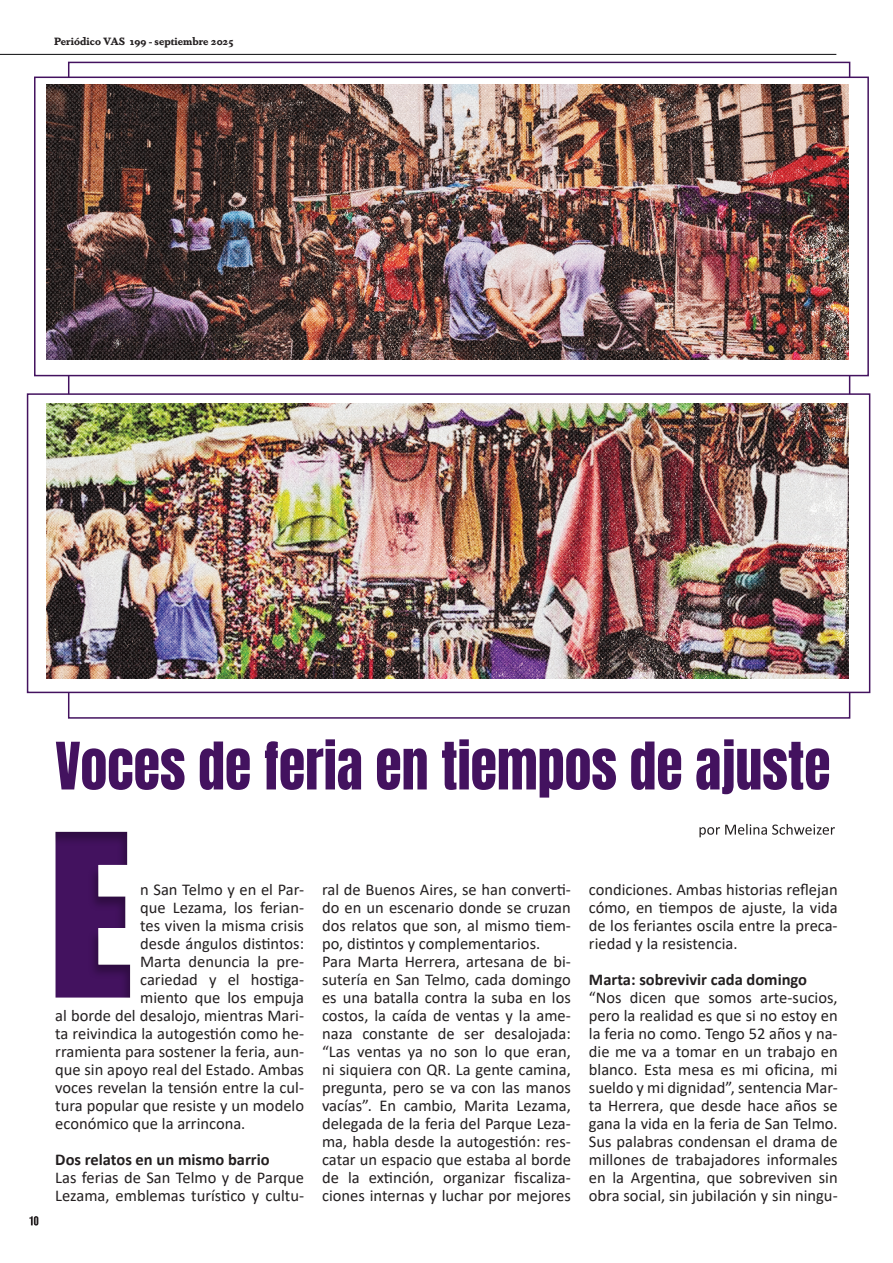
<style>
.page{position:relative;width:893px;height:1263px;background:#fff}
.page>*{position:absolute;margin:0;border:0;box-sizing:border-box;transform-origin:0 0}
.t1{font:210px "Impact";color:#43125f}
.t2{font:55.5px "Anton";color:#43125f}
.t3{font:16.5px/18px "Calibri";color:#231f20}
.t4{font:700 16.5px "Calibri";color:#231f20}
.t5{font:700 10.5px "Dapifer";color:#231f20}
</style>
<div class="page">
<hr style="left:0;top:54px;width:836px;height:1px;background:#09080b">
<div style="left:34px;top:77px;width:835px;height:299px;background:#fff;border:2px solid #43125f"></div>
<svg style="left:29px;top:1216px;width:9px;height:9px"></svg>
<svg style="left:699px;top:824px;width:136px;height:13px"></svg>
<div style="left:27px;top:393px;width:843px;height:300px;background:#fff;border:2px solid #43125f"></div>
<img style="left:47px;top:84px;width:802px;height:276px">
<img style="left:47px;top:403px;width:802px;height:276px">
<p class="t5" style="left:54px;top:34px;width:181px">Periódico VAS 199 - septiembre 2025</p>
<h2 class="t2" style="left:55px;top:738px;width:777px">Voces de feria en tiempos de ajuste</h2>
<h1 class="t1" style="left:47px;top:752px;width:89px">E</h1>
<p class="t3" style="left:140px;top:880px;width:165px">n San Telmo y en el Par-</p>
<p class="t3" style="left:140px;top:898px;width:165px">que Lezama, los ferian-</p>
<p class="t3" style="left:140px;top:916px;width:165px">tes viven la misma crisis</p>
<p class="t3" style="left:140px;top:934px;width:165px">desde ángulos distintos:</p>
<p class="t3" style="left:140px;top:952px;width:165px">Marta denuncia la pre-</p>
<p class="t3" style="left:140px;top:970px;width:165px">cariedad y el hostiga-</p>
<p class="t3" style="left:140px;top:988px;width:165px">miento que los empuja</p>
<p class="t3" style="left:55px;top:1006px;width:250px">al borde del desalojo, mientras Mari-</p>
<p class="t3" style="left:55px;top:1024px;width:250px">ta reivindica la autogestión como he-</p>
<p class="t3" style="left:55px;top:1042px;width:250px">rramienta para sostener la feria, aun-</p>
<p class="t3" style="left:55px;top:1060px;width:250px">que sin apoyo real del Estado. Ambas</p>
<p class="t3" style="left:55px;top:1078px;width:250px">voces revelan la tensión entre la cul-</p>
<p class="t3" style="left:55px;top:1096px;width:250px">tura popular que resiste y un modelo</p>
<p class="t3" style="left:55px;top:1114px;width:192px">económico que la arrincona.</p>
<p class="t4" style="left:55px;top:1148px;width:216px">Dos relatos en un mismo barrio</p>
<p class="t3" style="left:55px;top:1168px;width:250px">Las ferias de San Telmo y de Parque<br>Lezama, emblemas turístico y cultu-</p>
<p class="t3" style="left:322px;top:880px;width:250px">ral de Buenos Aires, se han converti&shy;do en un escenario donde se cruzan dos relatos que son, al mismo tiem&shy;po, distintos y complementarios.<br>Para Marta Herrera, artesana de bi&shy;sutería en San Telmo, cada domingo es una batalla contra la suba en los costos, la caída de ventas y la ame&shy;naza constante de ser desalojada: “Las ventas ya no son lo que eran, ni siquiera con QR. La gente camina, pregunta, pero se va con las manos vacías”. En cambio, Marita Lezama, delegada de la feria del Parque Leza&shy;ma, habla desde la autogestión: res&shy;catar un espacio que estaba al borde de la extinción, organizar fiscaliza&shy;ciones internas y luchar por mejores</p>
<p class="t3" style="left:589px;top:880px;width:250px;text-align:justify">condiciones. Ambas historias reflejan cómo, en tiempos de ajuste, la vida de los feriantes oscila entre la preca&shy;riedad y la resistencia.</p>
<p class="t4" style="left:589px;top:968px;width:220px">Marta: sobrevivir cada domingo</p>
<p class="t3" style="left:589px;top:988px;width:250px;text-align:justify">“Nos dicen que somos arte-sucios, pero la realidad es que si no estoy en la feria no como. Tengo 52 años y na&shy;die me va a tomar en un trabajo en blanco. Esta mesa es mi oficina, mi sueldo y mi dignidad”, sentencia Mar&shy;ta Herrera, que desde hace años se gana la vida en la feria de San Telmo.<br>Sus palabras condensan el drama de millones de trabajadores informales en la Argentina, que sobreviven sin obra social, sin jubilación y sin ningu-</p>
</div>
